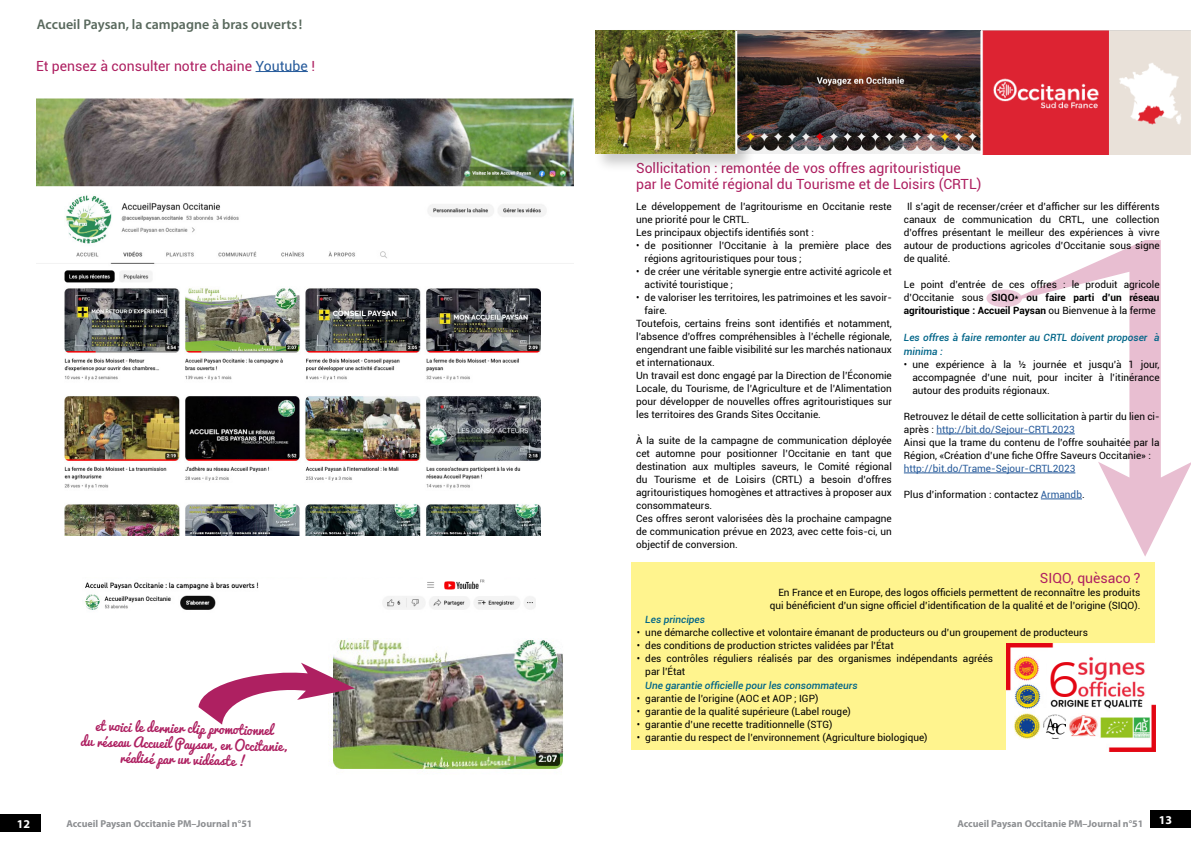
<style>
.page{position:relative;width:1191px;height:842px;background:#fff}
.page>*{position:absolute;margin:0;border:0;box-sizing:border-box;transform-origin:0 0}
.Sous_titre_gras__it{font:49.7px "Montserrat";color:#e30613}
.Titre{font:14px "Roboto";color:#ae2061}
.Subheading{font:600 14px "Myriad Pro";color:#59695d}
.t1{font:13px "Pacifico";color:#ae2061}
.t2{font:700 12px "Myriad Pro";color:#fff}
.Body{font:10px/13px "Roboto";color:#000}
.Sous_titre_gras__it-2{font:italic 500 10px/14px "Roboto";color:#006588}
.pagination{font:700 10px "Myriad Pro";color:#8d8f92}
.Body-2{font:10px "Roboto";color:#275b9b}
.s1{color:#275b9b}
.s2{font-weight:700}
</style>
<div class="page">
<div style="left:0;top:814px;width:40px;height:18px;background:#000"></div>
<img style="left:36px;top:99px;width:537px;height:437px">
<hr style="left:255px;top:71px;width:53px;height:1px;background:#275b9b">
<img style="left:85px;top:582px;width:451px;height:28px">
<img style="left:423px;top:579px;width:80px;height:16px">
<img style="left:331px;top:639px;width:232px;height:131px">
<svg style="left:198px;top:663px;width:157px;height:62px"></svg>
<div style="left:986px;top:289px;width:36px;height:18px;background:#ecc9d9;border-radius:50%"></div>
<svg style="left:1003px;top:240px;width:188px;height:317px"></svg>
<hr style="left:936px;top:434px;width:138px;height:1px;background:#275b9b">
<hr style="left:904px;top:473px;width:171px;height:1px;background:#275b9b">
<hr style="left:1041px;top:499px;width:41px;height:1px;background:#275b9b">
<div style="left:631px;top:563px;width:523px;height:187px;background:#fff48e"></div>
<img style="left:755px;top:31px;width:225px;height:123px">
<img style="left:982px;top:31px;width:208px;height:124px">
<div style="left:593px;top:28px;width:162px;height:145px;background:#000;opacity:.21"></div>
<img style="left:595px;top:31px;width:140px;height:123px">
<hr style="left:735px;top:31px;width:2px;height:123px;background:#fff">
<img style="left:1006px;top:644px;width:149px;height:108px">
<img style="left:1012px;top:644px;width:33px;height:108px">
<img style="left:1096px;top:715px;width:54px;height:26px">
<img style="left:1060px;top:713px;width:38px;height:26px">
<img style="left:1043px;top:714px;width:22px;height:24px">
<div style="left:1048px;top:649px;width:81px;height:48px;background:#fff"></div>
<img style="left:1078px;top:651px;width:72px;height:48px">
<div style="left:1151px;top:810px;width:40px;height:18px;background:#000"></div>
<p class="Subheading" style="left:37px;top:16px;width:267px">Accueil Paysan, la campagne à bras ouverts !</p>
<p class="Titre" style="left:36px;top:56px;width:280px">Et pensez à consulter notre chaine <span class="s1">Youtube</span> !</p>
<p class="t2" style="left:17px;top:817px;width:15px">12</p>
<p class="t1" style="left:95px;top:718px;width:179px;rotate:2deg">et voici le dernier clip promotionnel</p>
<p class="t1" style="left:81px;top:733px;width:208px;rotate:2deg">du réseau Accueil Paysan, en Occitanie,</p>
<p class="t1" style="left:120px;top:750px;width:128px;rotate:2deg">réalisé par un vidéaste !</p>
<p class="pagination" style="left:66px;top:818px;width:187px">Accueil Paysan Occitanie PM–Journal n°51</p>
<p class="Titre" style="left:636px;top:158px;width:326px">Sollicitation : remontée de vos offres agritouristique</p>
<p class="Titre" style="left:636px;top:175px;width:347px">par le Comité régional du Tourisme et de Loisirs (CRTL)</p>
<p class="Body" style="left:636px;top:200px;width:257px">Le développement de l’agritourisme en Occitanie reste une priorité pour le CRTL.</p>
<p class="Body" style="left:636px;top:226px;width:179px">Les principaux objectifs identifiés sont :</p>
<p class="Body" style="left:644px;top:239px;width:249px;text-indent:-9px">• de positionner l’Occitanie à la première place des régions agritouristiques pour tous ;</p>
<p class="Body" style="left:644px;top:265px;width:249px;text-indent:-9px">• de créer une véritable synergie entre activité agricole et activité touristique ;</p>
<p class="Body" style="left:644px;top:291px;width:249px;text-indent:-9px">• de valoriser les territoires, les patrimoines et les savoir&shy;faire.</p>
<p class="Body" style="left:636px;top:317px;width:257px;text-align:justify">Toutefois, certains freins sont identifiés et notamment, l’absence d’offres compréhensibles à l’échelle régionale, engendrant une faible visibilité sur les marchés nationaux et internationaux.</p>
<p class="Body" style="left:636px;top:369px;width:257px;text-align:justify">Un travail est donc engagé par la Direction de l’Économie Locale, du Tourisme, de l’Agriculture et de l’Alimentation pour développer de nouvelles offres agritouristiques sur les territoires des Grands Sites Occitanie.</p>
<p class="Body" style="left:636px;top:434px;width:257px;text-align:justify">À la suite de la campagne de communication déployée cet automne pour positionner l’Occitanie en tant que destination aux multiples saveurs, le Comité régional du Tourisme et de Loisirs (CRTL) a besoin d’offres agritouristiques homogènes et attractives à proposer aux consommateurs.</p>
<p class="Body" style="left:636px;top:512px;width:257px;text-align:justify">Ces offres seront valorisées dès la prochaine campagne de communication prévue en 2023, avec cette fois-ci, un objectif de conversion.</p>
<p class="Body" style="left:904px;top:200px;width:257px;text-align:justify;text-indent:3px">Il s’agit de recenser/créer et d’afficher sur les différents canaux de communication du CRTL, une collection d’offres présentant le meilleur des expériences à vivre autour de productions agricoles d’Occitanie sous signe de qualité.</p>
<p class="Body" style="left:904px;top:278px;width:257px;text-align:justify">Le point d’entrée de ces offres : le produit agricole d’Occitanie sous <span class="s2">SIQO</span>* <span class="s2">ou faire parti d’un réseau agritouristique : Accueil Paysan</span> ou Bienvenue à la ferme</p>
<p class="Sous_titre_gras__it-2" style="left:904px;top:330px;width:257px">Les offres à faire remonter au CRTL doivent proposer à minima :</p>
<p class="Body" style="left:912px;top:358px;width:249px;text-align:justify;text-indent:-9px">• une expérience à la ½ journée et jusqu’à 1 jour, accompagnée d’une nuit, pour inciter à l’itinérance autour des produits régionaux.</p>
<p class="Body" style="left:904px;top:410px;width:257px">Retrouvez le détail de cette sollicitation à partir du lien ci&shy;après : <span class="s1">http://bit.do/Sejour-CRTL2023</span></p>
<p class="Body" style="left:904px;top:436px;width:257px">Ainsi que la trame du contenu de l’offre souhaitée par la<br>Région, «Création d’une fiche Offre Saveurs Occitanie» :</p>
<p class="Body-2" style="left:904px;top:462px;width:173px">http://bit.do/Trame-Sejour-CRTL2023</p>
<p class="Body" style="left:904px;top:488px;width:182px">Plus d’information : contactez <span class="s1">Armandb</span>.</p>
<p class="Titre" style="left:1040px;top:568px;width:102px">SIQO, quèsaco ?</p>
<p class="Body" style="left:778px;top:585px;width:363px">En France et en Europe, des logos officiels permettent de reconnaître les produits</p>
<p class="Body" style="left:770px;top:598px;width:372px">qui bénéficient d’un signe officiel d’identification de la qualité et de l’origine (SIQO).</p>
<p class="Sous_titre_gras__it-2" style="left:645px;top:612px;width:61px">Les principes</p>
<p class="Body" style="left:637px;top:625px;width:452px">• une démarche collective et volontaire émanant de producteurs ou d’un groupement de producteurs</p>
<p class="Body" style="left:637px;top:638px;width:258px">• des conditions de production strictes validées par l’État</p>
<p class="Body" style="left:645px;top:651px;width:349px;text-indent:-9px">• des contrôles réguliers réalisés par des organismes indépendants agréés par l’État</p>
<p class="Sous_titre_gras__it-2" style="left:645px;top:678px;width:214px">Une garantie officielle pour les consommateurs</p>
<p class="Body" style="left:637px;top:691px;width:183px">• garantie de l’origine (AOC et AOP ; IGP)</p>
<p class="Body" style="left:637px;top:704px;width:216px">• garantie de la qualité supérieure (Label rouge)</p>
<p class="Body" style="left:637px;top:717px;width:197px">• garantie d’une recette traditionnelle (STG)</p>
<p class="Body" style="left:637px;top:730px;width:292px">• garantie du respect de l’environnement (Agriculture biologique)</p>
<p class="Sous_titre_gras__it" style="left:1048px;top:645px;width:32px">6</p>
<p class="pagination" style="left:957px;top:818px;width:187px">Accueil Paysan Occitanie PM–Journal n°51</p>
<p class="t2" style="left:1158px;top:813px;width:15px">13</p>
</div>
